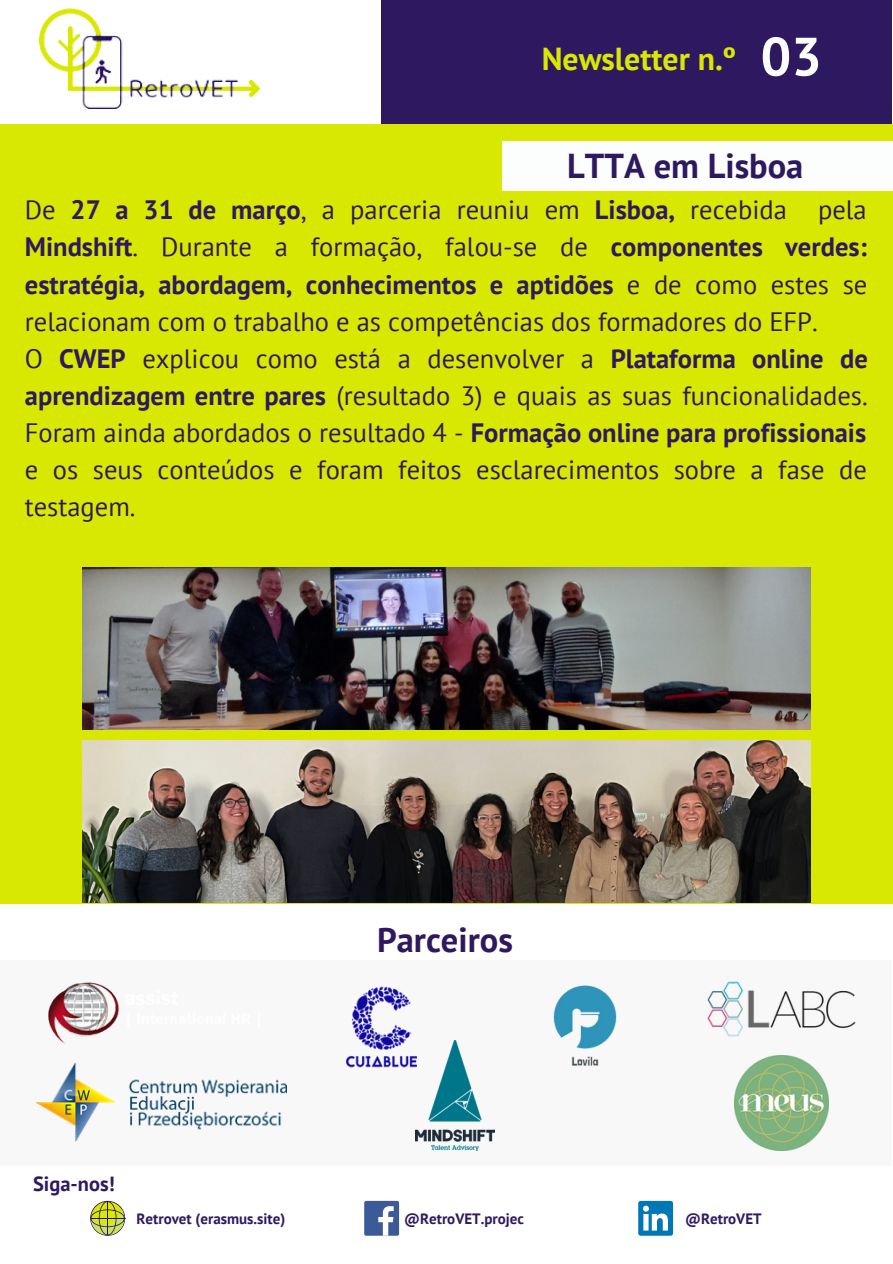
<style>
.page{position:relative;width:893px;height:1264px;background:#fff}
.page>*{position:absolute;margin:0;border:0;box-sizing:border-box;transform-origin:0 0}
.t1{font:700 54px "PT Sans";color:#fff}
.t2{font:700 34.5px "PT Sans";color:#2e1960}
.t3{font:700 31.65px "PT Sans";color:#d9e800}
.t4{font:26.55px/37px "PT Sans";color:#2e1960}
.t5{font:700 20.4px "PT Sans";color:#2e1960}
.t6{font:700 15px "PT Sans";color:#2e1960}
.s1{font-weight:700}
</style>
<div class="page">
<img style="left:39px;top:8px;width:222px;height:100px">
<div style="left:381px;top:0;width:510px;height:124px;background:#2e1960"></div>
<div style="left:0;top:125px;width:892px;height:778px;background:#d9e800"></div>
<svg style="left:90px;top:1200px;width:35px;height:35px"></svg>
<hr style="left:107px;top:1201px;width:1px;height:33px;background:#250f5e">
<hr style="left:91px;top:1217px;width:33px;height:1px;background:#250f5e">
<img style="left:82px;top:567px;width:728px;height:162px">
<img style="left:82px;top:740px;width:728px;height:162px">
<div style="left:502px;top:142px;width:390px;height:49px;background:#fcfdfd"></div>
<div style="left:0;top:960px;width:891px;height:205px;background:#f8f8f8"></div>
<img style="left:36px;top:1062px;width:250px;height:79px">
<img style="left:707px;top:981px;width:149px;height:56px">
<img style="left:48px;top:982px;width:72px;height:62px">
<img style="left:346px;top:986px;width:70px;height:82px">
<img style="left:416px;top:1040px;width:78px;height:109px">
<img style="left:734px;top:1055px;width:94px;height:94px">
<div style="left:364px;top:1200px;width:35px;height:35px;background:#3d5a98;border-radius:2px"></div>
<svg style="left:378px;top:1206px;width:15px;height:29px"></svg>
<div style="left:638px;top:1200px;width:35px;height:35px;background:#0177b5;border-radius:3px"></div>
<svg style="left:643px;top:1205px;width:25px;height:25px"></svg>
<img style="left:553px;top:985px;width:64px;height:81px">
<p class="t3" style="left:541px;top:38px;width:196px">Newsletter n.º</p>
<h1 class="t1" style="left:760px;top:21px;width:63px">03</h1>
<p class="t2" style="left:567px;top:142px;width:237px">LTTA em Lisboa</p>
<p class="t4" style="left:25px;top:191px;width:844px">De <span class="s1">27 a 31 de março</span>, a parceria reuniu em <span class="s1">Lisboa,</span> recebida pela <span class="s1">Mindshift</span>. Durante a formação, falou-se de <span class="s1">componentes verdes: estratégia, abordagem, conhecimentos e aptidões</span> e de como estes se relacionam com o trabalho e as competências dos formadores do EFP.<br>O <span class="s1">CWEP</span> explicou como está a desenvolver a <span class="s1">Plataforma online de aprendizagem entre pares</span> (resultado 3) e quais as suas funcionalidades.<br>Foram ainda abordados o resultado 4 - <span class="s1">Formação online para profissionais </span>e os seus conteúdos e foram feitos esclarecimentos sobre a fase de testagem.</p>
<p class="t2" style="left:377px;top:916px;width:137px">Parceiros</p>
<p class="t5" style="left:33px;top:1170px;width:83px">Siga-nos!</p>
<p class="t6" style="left:137px;top:1208px;width:150px">Retrovet (erasmus.site)</p>
<p class="t6" style="left:404px;top:1208px;width:121px">@RetroVET.projec</p>
<p class="t6" style="left:685px;top:1208px;width:78px">@RetroVET</p>
</div>
